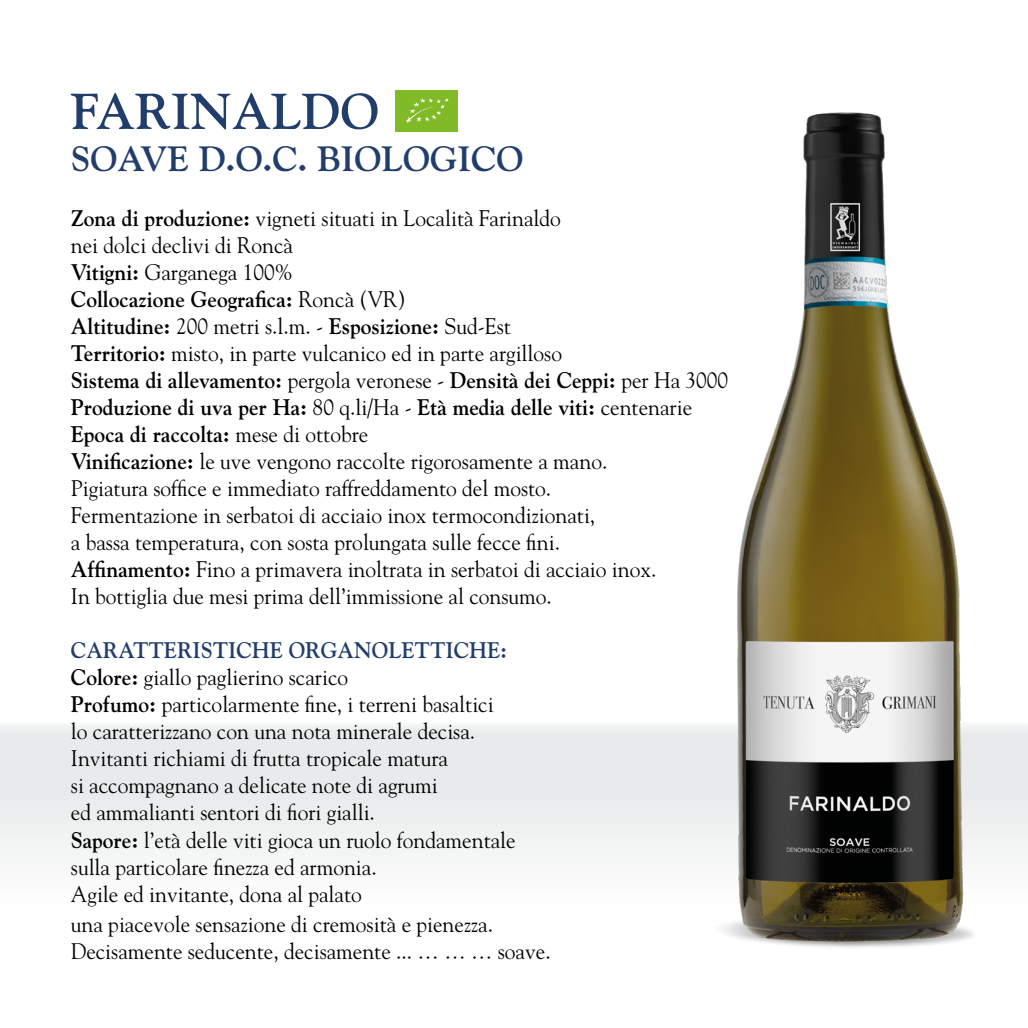
<style>
.page{position:relative;width:1028px;height:1028px;background:#fff}
.page>*{position:absolute;margin:0;border:0;box-sizing:border-box;transform-origin:0 0}
.t1{font:700 50px "Goudy Std";color:#213d6c}
.t2{font:700 35px "Goudy Std";color:#213d6c}
.t3{font:22.5px/27px "Goudy Std";color:#000;scale:.95 1}
.s1{font-weight:700}
.s2{font-weight:700;color:#213d6c}
</style>
<div class="page">
<div style="left:0;top:721px;width:1028px;height:185px;background:#e8eaeb"></div>
<img style="left:692px;top:900px;width:336px;height:6px">
<img style="left:706px;top:112px;width:287px;height:836px">
<div style="left:395px;top:90px;width:63px;height:42px;background:#80ba27"></div>
<svg style="left:406px;top:98px;width:43px;height:25px"></svg>
<h1 class="t1" style="left:71px;top:82px;width:310px">FARINALDO</h1>
<h2 class="t2" style="left:71px;top:138px;width:454px">SOAVE D.O.C. BIOLOGICO</h2>
<p class="t3" style="left:71px;top:205px;width:693px"><span class="s1">Zona di produzione:</span> vigneti situati in Località Farinaldo<br>nei dolci declivi di Roncà<br><span class="s1">Vitigni:</span> Garganega 100%<br><span class="s1">Collocazione Geografica:</span> Roncà (VR)<br><span class="s1">Altitudine:</span> 200 metri s.l.m. - <span class="s1">Esposizione:</span> Sud-Est<br><span class="s1">Territorio:</span> misto, in parte vulcanico ed in parte argilloso<br><span class="s1">Sistema di allevamento:</span> pergola veronese - <span class="s1">Densità dei Ceppi:</span> per Ha 3000<br><span class="s1">Produzione di uva per Ha:</span> 80 q.li/Ha - <span class="s1">Età media delle viti:</span> centenarie <span class="s1">Epoca di raccolta:</span> mese di ottobre<br><span class="s1">Vinificazione:</span> le uve vengono raccolte rigorosamente a mano.<br>Pigiatura soffice e immediato raffreddamento del mosto.<br>Fermentazione in serbatoi di acciaio inox termocondizionati,<br>a bassa temperatura, con sosta prolungata sulle fecce fini.<br><span class="s1">Affinamento:</span> Fino a primavera inoltrata in serbatoi di acciaio inox.<br>In bottiglia due mesi prima dell’immissione al consumo.</p>
<p class="t3" style="left:71px;top:637px;width:470px"><span class="s2">CARATTERISTICHE ORGANOLETTICHE:<br></span><span class="s1">Colore:</span> giallo paglierino scarico<br><span class="s1">Profumo:</span> particolarmente fine, i terreni basaltici lo caratterizzano con una nota minerale decisa.<br>Invitanti richiami di frutta tropicale matura<br>si accompagnano a delicate note di agrumi<br>ed ammalianti sentori di fiori gialli.<br><span class="s1">Sapore:</span> l’età delle viti gioca un ruolo fondamentale sulla particolare finezza ed armonia.<br>Agile ed invitante, dona al palato</p>
<p class="t3" style="left:71px;top:910px;width:506px">una piacevole sensazione di cremosità e pienezza.<br>Decisamente seducente, decisamente ... … … … soave.</p>
</div>
